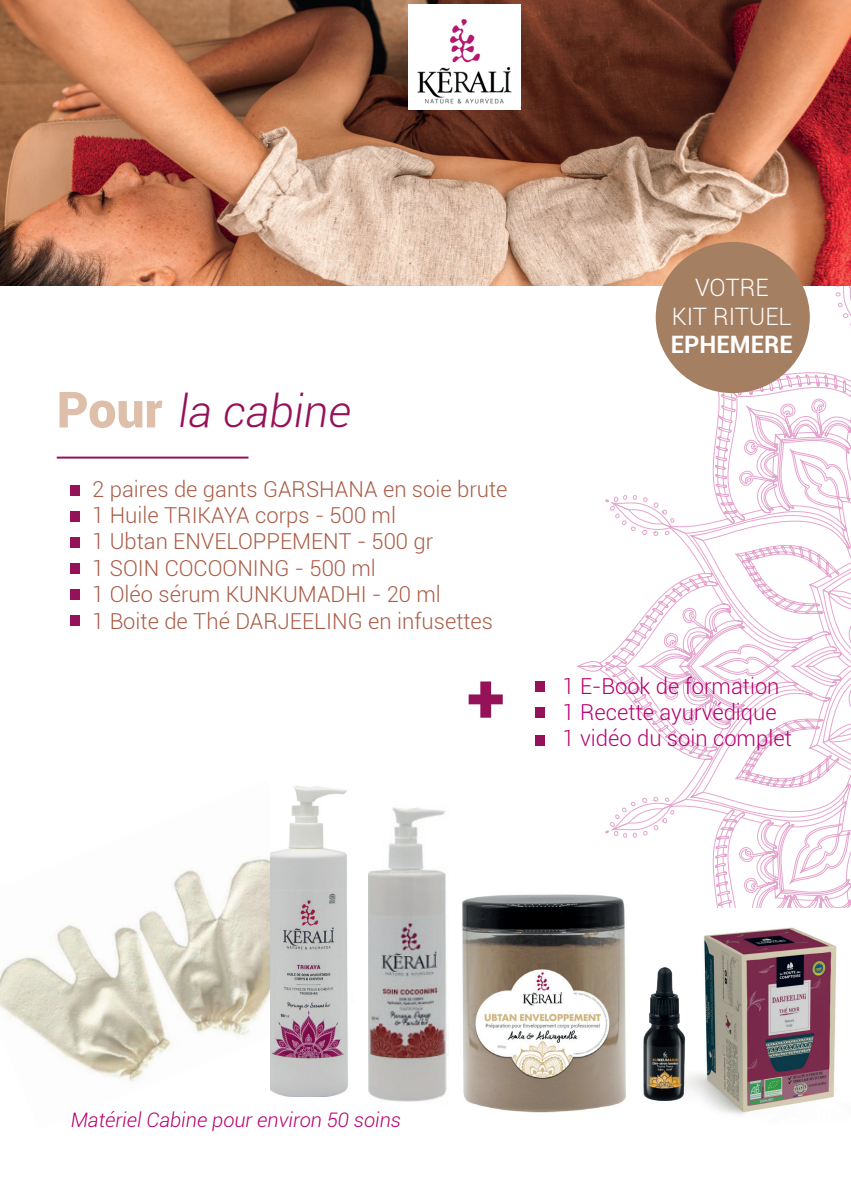
<style>
.page{position:relative;width:851px;height:1202px;background:#fff}
.page>*{position:absolute;margin:0;border:0;box-sizing:border-box;transform-origin:0 0}
.t1{font:900 70px "Roboto";color:#951259}
.t2{font:italic 300 44px "Roboto";color:#951158}
.t3{font:300 24px/28.8px "Roboto";color:#fff;text-align:center}
.t4{font:700 24px "Roboto";color:#fff}
.t5{font:300 22px/26.4px "Roboto";color:#a95d47}
.t6{font:300 22px/26.4px "Roboto";color:#b60172}
.t7{font:italic 300 20px "Roboto";color:#b60172}
.s1{font-weight:900;font-style:normal;font-size:50px;color:#dec0aa}
</style>
<div class="page">
<svg style="left:606px;top:833px;width:244px;height:75px"></svg>
<svg style="left:577px;top:285px;width:273px;height:548px"></svg>
<svg style="left:718px;top:285px;width:132px;height:375px"></svg>
<img style="left:462px;top:890px;width:177px;height:223px">
<img style="left:0;top:858px;width:270px;height:224px">
<img style="left:704px;top:927px;width:133px;height:188px">
<img style="left:0;top:0;width:850px;height:285px">
<hr style="left:57px;top:457px;width:191px;height:2px;background:#951158">
<div style="left:71px;top:485px;width:9px;height:10px;background:#951158"></div>
<div style="left:71px;top:511px;width:9px;height:10px;background:#951158"></div>
<div style="left:71px;top:537px;width:9px;height:10px;background:#951158"></div>
<div style="left:71px;top:589px;width:9px;height:10px;background:#951158"></div>
<div style="left:71px;top:563px;width:9px;height:10px;background:#951158"></div>
<div style="left:71px;top:615px;width:9px;height:10px;background:#951158"></div>
<div style="left:408px;top:5px;width:113px;height:105px;background:#fff"></div>
<img style="left:417px;top:19px;width:95px;height:85px">
<div style="left:535px;top:682px;width:9px;height:10px;background:#951158"></div>
<div style="left:535px;top:708px;width:9px;height:10px;background:#951158"></div>
<div style="left:535px;top:736px;width:9px;height:10px;background:#951158"></div>
<div style="left:655px;top:242px;width:154px;height:151px;background:#a57f62;border-radius:50%"></div>
<img style="left:270px;top:785px;width:78px;height:312px">
<img style="left:625px;top:954px;width:89px;height:161px">
<img style="left:369px;top:807px;width:79px;height:295px">
<h2 class="t2" style="left:57px;top:381px;width:296px"><span class="s1">Pour</span> la cabine</h2>
<p class="t5" style="left:92px;top:475px;width:417px">2 paires de gants GARSHANA en soie brute<br>1 Huile TRIKAYA corps - 500 ml<br>1 Ubtan ENVELOPPEMENT - 500 gr<br>1 SOIN COCOONING - 500 ml<br>1 Oléo sérum KUNKUMADHI - 20 ml<br>1 Boite de Thé DARJEELING en infusettes</p>
<p class="t3" style="left:671px;top:272px;width:121px">VOTRE<br>KIT RITUEL</p>
<p class="t4" style="left:670px;top:328px;width:123px">EPHEMERE</p>
<h1 class="t1" style="left:467px;top:648px;width:39px">+</h1>
<p class="t6" style="left:562px;top:672px;width:231px">1 E-Book de formation<br>1 Recette ayurvédique<br>1 vidéo du soin complet</p>
<p class="t7" style="left:71px;top:1106px;width:332px">Matériel Cabine pour environ 50 soins</p>
</div>
